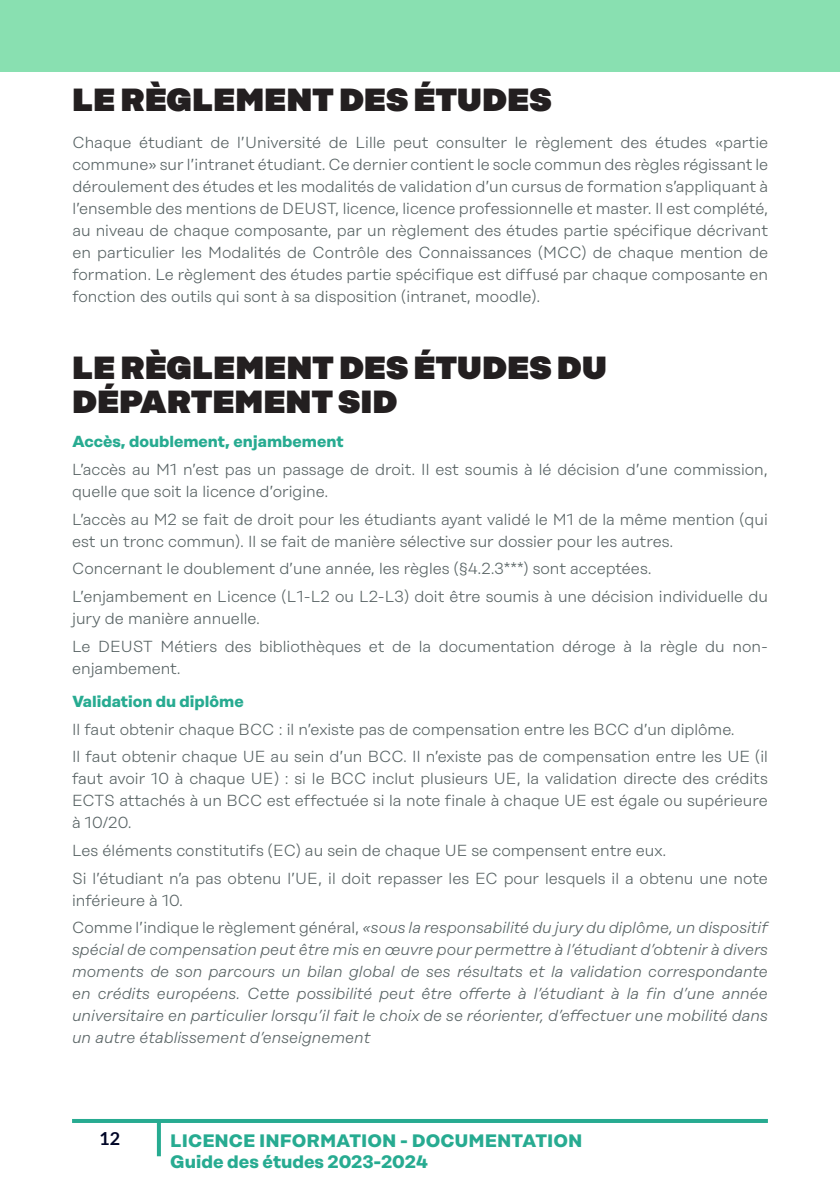
<style>
.page{position:relative;width:840px;height:1191px;background:#fff}
.page>*{position:absolute;margin:0;border:0;box-sizing:border-box;transform-origin:0 0}
.t1{font:900 32px/34px "Rational Display";color:#231f20}
.t2{font:700 18px "Rational Display";color:#27ab91}
.t3{font:700 18px "Lato";color:#000627}
.t4{font:300 16px/22px "Rational Display";color:#586364}
.t5{font:italic 300 16px/22px "Rational Display";color:#586364;text-align:justify}
.t6{font:700 16px "Rational Display";color:#27ab91}
.s1{font-style:normal}
</style>
<div class="page">
<hr style="left:72px;top:1119px;width:695px;height:4px;background:#27ab91">
<svg style="left:157px;top:1123px;width:4px;height:33px"></svg>
<div style="left:0;top:0;width:839px;height:71px;background:#89e0b1"></div>
<p class="t1" style="left:72px;top:82px;width:480px">LE RÈGLEMENT DES ÉTUDES</p>
<p class="t4" style="left:72px;top:131px;width:697px;text-align:justify">Chaque étudiant de l’Université de Lille peut consulter le règlement des études «partie commune» sur l’intranet étudiant. Ce dernier contient le socle commun des règles régissant le déroulement des études et les modalités de validation d’un cursus de formation s’appliquant à l’ensemble des mentions de DEUST, licence, licence professionnelle et master. Il est complété, au niveau de chaque composante, par un règlement des études partie spécifique décrivant en particulier les Modalités de Contrôle des Connaissances (MCC) de chaque mention de formation. Le règlement des études partie spécifique est diffusé par chaque composante en fonction des outils qui sont à sa disposition (intranet, moodle).</p>
<p class="t1" style="left:72px;top:350px;width:536px">LE RÈGLEMENT DES ÉTUDES DU<br>DÉPARTEMENT SID</p>
<p class="t6" style="left:72px;top:432px;width:273px">Accès, doublement, enjambement</p>
<p class="t4" style="left:72px;top:458px;width:697px">L’accès au M1 n’est pas un passage de droit. Il est soumis à lé décision d’une commission, quelle que soit la licence d’origine.</p>
<p class="t4" style="left:72px;top:508px;width:697px">L’accès au M2 se fait de droit pour les étudiants ayant validé le M1 de la même mention (qui est un tronc commun). Il se fait de manière sélective sur dossier pour les autres.</p>
<p class="t4" style="left:72px;top:557px;width:580px">Concernant le doublement d’une année, les règles (§4.2.3***) sont acceptées.</p>
<p class="t4" style="left:72px;top:585px;width:697px">L’enjambement en Licence (L1-L2 ou L2-L3) doit être soumis à une décision individuelle du jury de manière annuelle.</p>
<p class="t4" style="left:72px;top:635px;width:697px">Le DEUST Métiers des bibliothèques et de la documentation déroge à la règle du non&shy;enjambement.</p>
<p class="t6" style="left:72px;top:691px;width:173px">Validation du diplôme</p>
<p class="t4" style="left:72px;top:718px;width:663px">Il faut obtenir chaque BCC : il n’existe pas de compensation entre les BCC d’un diplôme.</p>
<p class="t4" style="left:72px;top:745px;width:697px;text-align:justify">Il faut obtenir chaque UE au sein d’un BCC. Il n’existe pas de compensation entre les UE (il faut avoir 10 à chaque UE) : si le BCC inclut plusieurs UE, la validation directe des crédits ECTS attachés à un BCC est effectuée si la note finale à chaque UE est égale ou supérieure à 10/20.</p>
<p class="t4" style="left:72px;top:839px;width:595px">Les éléments constitutifs (EC) au sein de chaque UE se compensent entre eux.</p>
<p class="t4" style="left:72px;top:867px;width:696px">Si l’étudiant n’a pas obtenu l’UE, il doit repasser les EC pour lesquels il a obtenu une note inférieure à 10.</p>
<p class="t5" style="left:72px;top:916px;width:697px"><span class="s1">Comme l’indique le règlement général,</span> «sous la responsabilité du jury du diplôme, un dispositif spécial de compensation peut être mis en œuvre pour permettre à l’étudiant d’obtenir à divers moments de son parcours un bilan global de ses résultats et la validation correspondante en crédits européens. Cette possibilité peut être offerte à l’étudiant à la fin d’une année universitaire en particulier lorsqu’il fait le choix de se réorienter, d’effectuer une mobilité dans un autre établissement d’enseignement</p>
<p class="t3" style="left:99px;top:1125px;width:22px">12</p>
<p class="t2" style="left:170px;top:1129px;width:413px">LICENCE INFORMATION - DOCUMENTATION</p>
<p class="t2" style="left:170px;top:1151px;width:259px">Guide des études 2023-2024</p>
</div>
